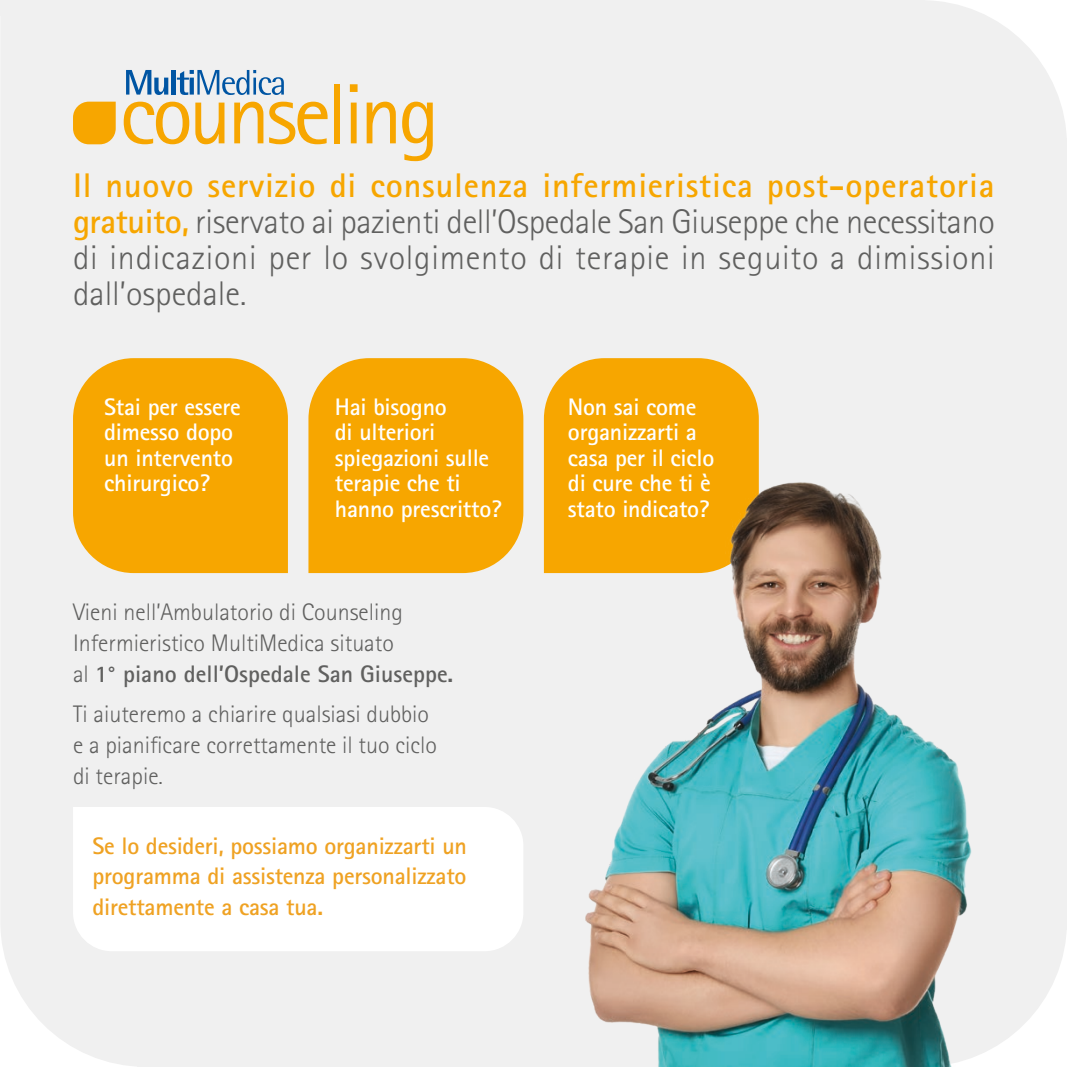
<style>
.page{position:relative;width:1067px;height:1067px;background:#fff}
.page>*{position:absolute;margin:0;border:0;box-sizing:border-box;transform-origin:0 0}
.t1{font:85.58px "Rotis Sans Serif Std";letter-spacing:-.05em;color:#f7a600}
.t2{font:300 34.12px/35.9px "Rotis Sans Serif Std";letter-spacing:.02em;color:#60605f;text-align:justify}
.t3{font:300 23.97px/30.8px "Rotis Sans Serif Std";color:#60605f}
.t4{font:700 23.97px/25.6px "Rotis Sans Serif Std";letter-spacing:-.01em;color:#fff}
.t5{font:700 23.97px/30.8px "Rotis Sans Serif Std";letter-spacing:-.01em;color:#efa223;text-align:justify}
.s1{font-weight:700;color:#f7a600}
.s2{font-weight:700}
</style>
<div class="page">
<div style="left:137px;top:1053px;width:806px;height:14px;background:#f0f0f0"></div>
<div style="left:0;top:0;width:1067px;height:1066px;background:#f0f0f0"></div>
<svg style="left:73px;top:807px;width:450px;height:144px"></svg>
<svg style="left:73px;top:102px;width:43px;height:42px;background:#f6ac15"></svg>
<svg style="left:544px;top:358px;width:214px;height:215px;background:#f6aa0f"></svg>
<div style="left:73px;top:358px;width:215px;height:215px;background:#f7a600"></div>
<div style="left:308px;top:358px;width:215px;height:215px;background:#f7a600"></div>
<img style="left:558px;top:465px;width:474px;height:602px">
<div style="left:0;top:0;width:924px;height:15px;background:#f0f0f0"></div>
<svg style="left:126px;top:70px;width:42px;height:25px"></svg>
<div style="left:171px;top:70px;width:5px;height:25px;background:#0055a3"></div>
<svg style="left:177px;top:70px;width:107px;height:25px"></svg>
<h1 class="t1" style="left:120px;top:64px;width:321px">counseling</h1>
<p class="t2" style="left:73px;top:168px;width:923px"><span class="s1">Il nuovo servizio di consulenza infermieristica post-operatoria gratuito,</span> riservato ai pazienti dell’Ospedale San Giuseppe che necessitano di indicazioni per lo svolgimento di terapie in seguito a dimissioni dall’ospedale.</p>
<p class="t4" style="left:104px;top:393px;width:138px">Stai per essere dimesso dopo un intervento chirurgico?</p>
<p class="t4" style="left:335px;top:393px;width:168px">Hai bisogno<br>di ulteriori spiegazioni sulle terapie che ti hanno prescritto?</p>
<p class="t3" style="left:73px;top:597px;width:382px">Vieni nell’Ambulatorio di Counseling<br>Infermieristico MultiMedica situato<br>al <span class="s2">1° piano dell’Ospedale San Giuseppe.</span></p>
<p class="t3" style="left:73px;top:699px;width:365px">Ti aiuteremo a chiarire qualsiasi dubbio e a pianificare correttamente il tuo ciclo di terapie.</p>
<p class="t5" style="left:92px;top:829px;width:376px">Se lo desideri, possiamo organizzarti un programma di assistenza personalizzato direttamente a casa tua.</p>
<p class="t4" style="left:568px;top:393px;width:148px">Non sai come organizzarti a casa per il ciclo di cure che ti è stato indicato?</p>
</div>
